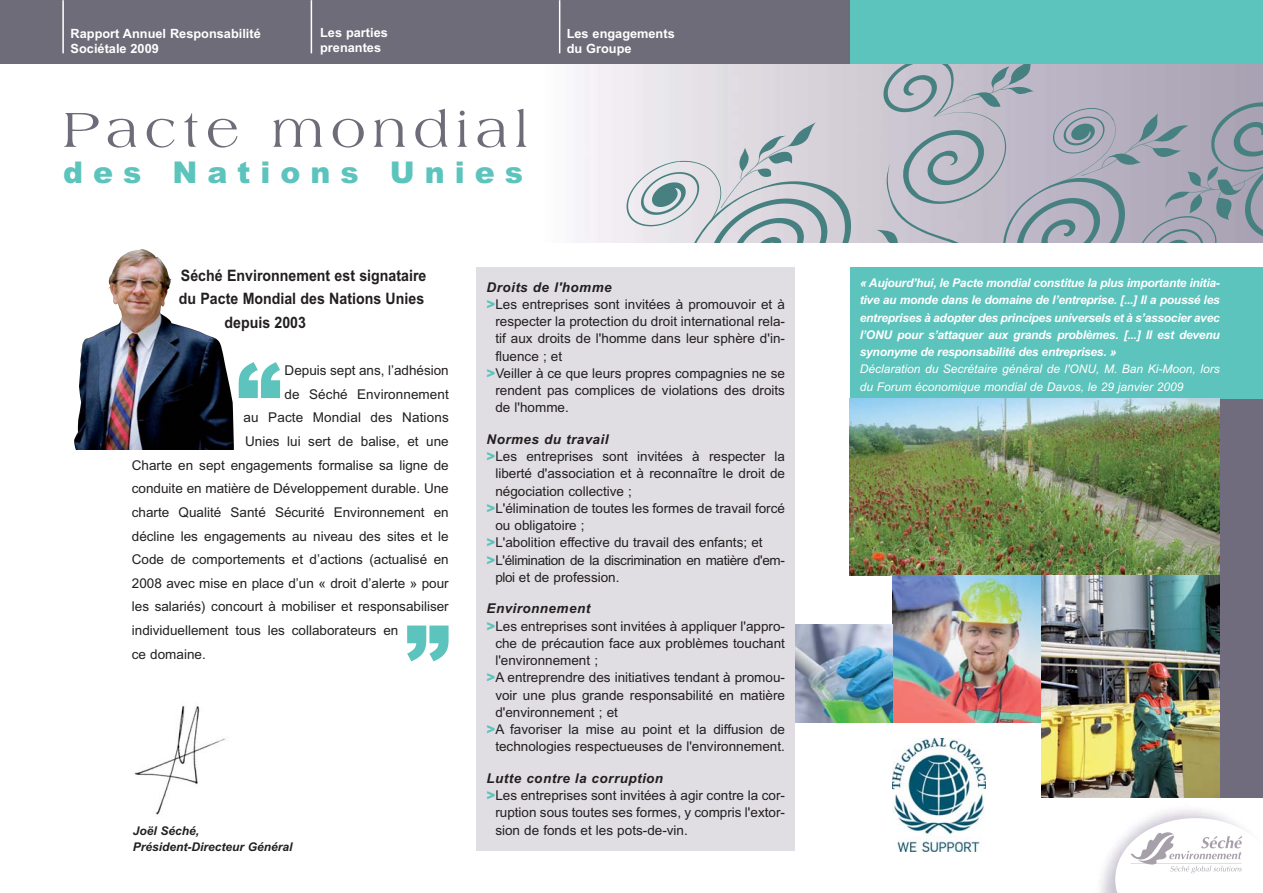
<style>
.page{position:relative;width:1263px;height:893px;background:#fff}
.page>*{position:absolute;margin:0;border:0;box-sizing:border-box;transform-origin:0 0}
.t1{font:900 90px "Arial";color:#5cc4bd}
.t2{font:52.5px "Americana";letter-spacing:.13em;color:#6f6c79}
.t3{font:900 30px "Arial";letter-spacing:.335em;color:#5cc4bd}
.t4{font:700 15.75px "Arial";color:#231f20;scale:.9 1}
.t5{font:13.5px "Arial";color:#231f20}
.t6{font:italic 700 13.5px "Arial";letter-spacing:.035em;color:#231f20}
.t7{font:13.5px "Arial";letter-spacing:-.03em;color:#231f20}
.t8{font:700 12.75px/15.3px "Arial";color:#fff}
.t9{font:italic 700 12px/17.2px "Arial";letter-spacing:-.02em;color:#fff;text-align:justify}
.t10{font:italic 12px/17.2px "Arial";color:#fff}
.t11{font:italic 700 12px/15.5px "Arial";color:#231f20}
.s1{font-weight:900;color:#5cc4bd}
</style>
<div class="page">
<div style="left:575px;top:64px;width:687px;height:178px;background:#f4eff5"></div>
<div style="left:0;top:0;width:1262px;height:64px;background:#6f6c79"></div>
<div style="left:850px;top:0;width:412px;height:64px;background:#5cc4bd"></div>
<svg style="left:1115px;top:818px;width:145px;height:75px"></svg>
<hr style="left:62px;top:0;width:2px;height:53px;background:#fff">
<hr style="left:311px;top:0;width:1px;height:53px;background:#fff">
<hr style="left:559px;top:0;width:1px;height:53px;background:#fff">
<img style="left:74px;top:249px;width:160px;height:200px">
<img style="left:134px;top:705px;width:92px;height:110px">
<div style="left:850px;top:268px;width:412px;height:131px;background:#5cc4bd"></div>
<div style="left:1220px;top:399px;width:42px;height:398px;background:#716c7d"></div>
<img style="left:850px;top:399px;width:370px;height:176px">
<img style="left:892px;top:575px;width:151px;height:147px">
<img style="left:1041px;top:576px;width:179px;height:221px">
<img style="left:794px;top:624px;width:98px;height:98px">
<img style="left:892px;top:739px;width:94px;height:113px">
<svg style="left:626px;top:65px;width:636px;height:177px;background:#babcc6"></svg>
<div style="left:476px;top:268px;width:318px;height:583px;background:#e0dee3"></div>
<p class="t8" style="left:71px;top:27px;width:192px">Rapport Annuel Responsabilité<br>Sociétale 2009</p>
<p class="t8" style="left:320px;top:26px;width:69px">Les parties prenantes</p>
<p class="t8" style="left:567px;top:27px;width:110px">Les engagements du Groupe</p>
<h2 class="t2" style="left:63px;top:109px;width:466px">Pacte mondial</h2>
<h3 class="t3" style="left:63px;top:161px;width:461px">des Nations Unies</h3>
<p class="t4" style="left:181px;top:269px;width:274px">Séché Environnement est signataire</p>
<p class="t4" style="left:179px;top:293px;width:274px">du Pacte Mondial des Nations Unies</p>
<p class="t4" style="left:225px;top:317px;width:92px">depuis 2003</p>
<p class="t5" style="left:285px;top:365px;width:166px">Depuis sept ans, l’adhésion</p>
<p class="t5" style="left:285px;top:389px;width:166px">de Séché Environnement</p>
<p class="t5" style="left:244px;top:413px;width:207px">au Pacte Mondial des Nations</p>
<p class="t5" style="left:245px;top:436px;width:205px">Unies lui sert de balise, et une</p>
<p class="t5" style="left:132px;top:460px;width:318px">Charte en sept engagements formalise sa ligne de</p>
<p class="t5" style="left:132px;top:484px;width:318px">conduite en matière de Développement durable. Une</p>
<p class="t5" style="left:132px;top:507px;width:318px">charte Qualité Santé Sécurité Environnement en</p>
<p class="t5" style="left:132px;top:531px;width:318px">décline les engagements au niveau des sites et le</p>
<p class="t5" style="left:132px;top:554px;width:318px">Code de comportements et d’actions (actualisé en</p>
<p class="t5" style="left:132px;top:578px;width:318px">2008 avec mise en place d’un « droit d’alerte » pour</p>
<p class="t5" style="left:132px;top:602px;width:318px">les salariés) concourt à mobiliser et responsabiliser</p>
<p class="t5" style="left:132px;top:625px;width:268px">individuellement tous les collaborateurs en</p>
<p class="t5" style="left:132px;top:649px;width:75px">ce domaine.</p>
<h1 class="t1" style="left:236px;top:363px;width:46px">“</h1>
<h1 class="t1" style="left:451px;top:660px;width:46px;rotate:-180deg">“</h1>
<p class="t11" style="left:133px;top:824px;width:161px">Joël Séché,<br>Président-Directeur Général</p>
<p class="t6" style="left:486px;top:282px;width:127px">Droits de l'homme</p>
<p class="t5" style="left:486px;top:299px;width:300px"><span class="s1">&gt;</span>Les entreprises sont invitées à promouvoir et à</p>
<p class="t5" style="left:495px;top:316px;width:291px">respecter la protection du droit international rela-</p>
<p class="t5" style="left:495px;top:334px;width:291px">tif aux droits de l'homme dans leur sphère d'in-</p>
<p class="t5" style="left:495px;top:351px;width:68px">fluence ; et</p>
<p class="t5" style="left:486px;top:368px;width:300px"><span class="s1">&gt;</span>Veiller à ce que leurs propres compagnies ne se</p>
<p class="t5" style="left:495px;top:385px;width:291px">rendent pas complices de violations des droits</p>
<p class="t5" style="left:495px;top:403px;width:75px">de l'homme.</p>
<p class="t6" style="left:486px;top:434px;width:123px">Normes du travail</p>
<p class="t5" style="left:486px;top:451px;width:300px"><span class="s1">&gt;</span>Les entreprises sont invitées à respecter la</p>
<p class="t5" style="left:495px;top:469px;width:291px">liberté d'association et à reconnaître le droit de</p>
<p class="t5" style="left:495px;top:486px;width:138px">négociation collective ;</p>
<p class="t5" style="left:486px;top:503px;width:300px"><span class="s1">&gt;</span>L'élimination de toutes les formes de travail forcé</p>
<p class="t5" style="left:495px;top:520px;width:91px">ou obligatoire ;</p>
<p class="t5" style="left:486px;top:538px;width:278px"><span class="s1">&gt;</span>L'abolition effective du travail des enfants; et</p>
<p class="t7" style="left:486px;top:555px;width:300px"><span class="s1">&gt;</span>L'élimination de la discrimination en matière d'em-</p>
<p class="t5" style="left:495px;top:572px;width:126px">ploi et de profession.</p>
<p class="t6" style="left:486px;top:604px;width:105px">Environnement</p>
<p class="t5" style="left:486px;top:621px;width:300px"><span class="s1">&gt;</span>Les entreprises sont invitées à appliquer l'appro-</p>
<p class="t5" style="left:495px;top:638px;width:291px">che de précaution face aux problèmes touchant</p>
<p class="t5" style="left:495px;top:655px;width:104px">l'environnement ;</p>
<p class="t5" style="left:486px;top:673px;width:300px"><span class="s1">&gt;</span>A entreprendre des initiatives tendant à promou-</p>
<p class="t5" style="left:495px;top:690px;width:291px">voir une plus grande responsabilité en matière</p>
<p class="t5" style="left:495px;top:707px;width:124px">d'environnement ; et</p>
<p class="t5" style="left:486px;top:724px;width:300px"><span class="s1">&gt;</span>A favoriser la mise au point et la diffusion de</p>
<p class="t5" style="left:495px;top:742px;width:291px">technologies respectueuses de l'environnement.</p>
<p class="t6" style="left:486px;top:773px;width:178px">Lutte contre la corruption</p>
<p class="t5" style="left:486px;top:790px;width:300px"><span class="s1">&gt;</span>Les entreprises sont invitées à agir contre la cor-</p>
<p class="t5" style="left:495px;top:808px;width:291px">ruption sous toutes ses formes, y compris l'extor-</p>
<p class="t5" style="left:495px;top:825px;width:194px">sion de fonds et les pots-de-vin.</p>
<p class="t9" style="left:860px;top:275px;width:362px">« Aujourd’hui, le Pacte mondial constitue la plus importante initia&shy;tive au monde dans le domaine de l’entreprise. [...] Il a poussé les entreprises à adopter des principes universels et à s’associer avec l’ONU pour s’attaquer aux grands problèmes. [...] Il est devenu synonyme de responsabilité des entreprises. »</p>
<p class="t10" style="left:860px;top:362px;width:361px">Déclaration du Secrétaire général de l'ONU, M. Ban Ki-Moon, lors du Forum économique mondial de Davos, le 29 janvier 2009</p>
</div>
